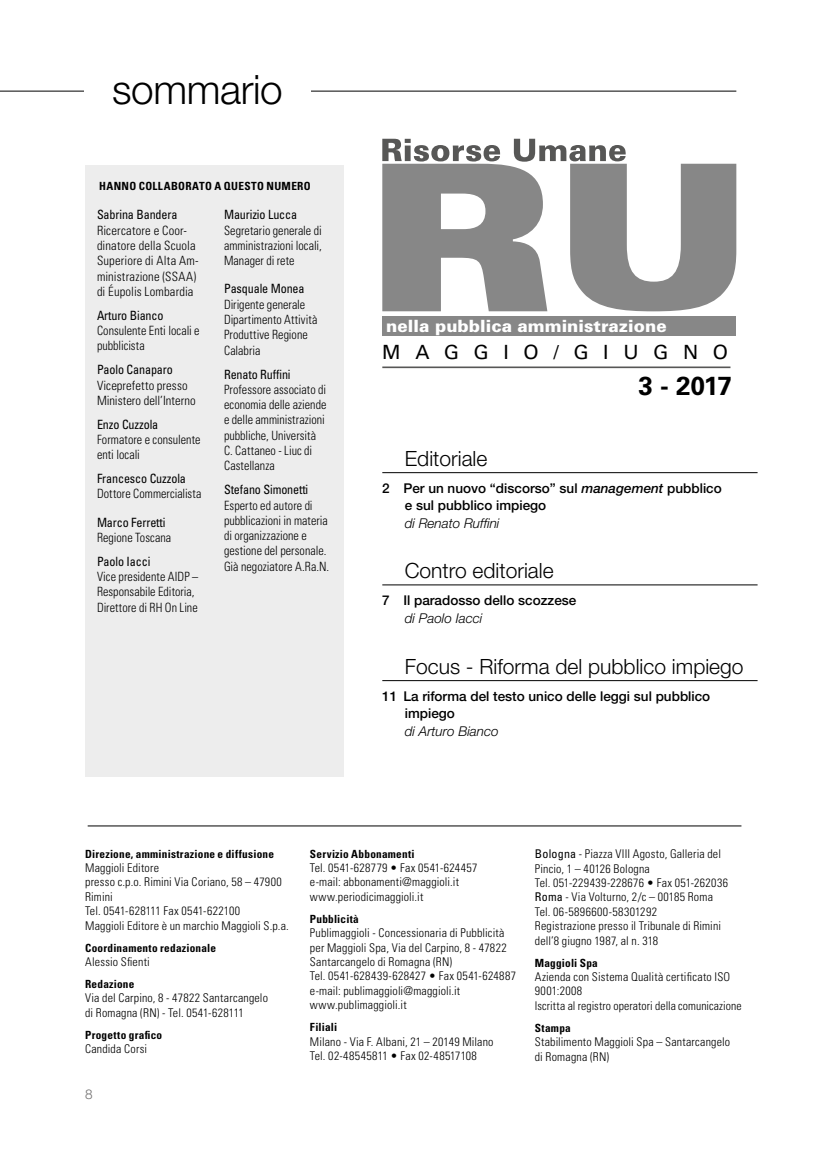
<style>
.page{position:relative;width:830px;height:1149px;background:#fff}
.page>*{position:absolute;margin:0;border:0;box-sizing:border-box;transform-origin:0 0}
.t1{font:300 40.5px "Helvetica Neue LT Std";letter-spacing:-.01em;color:#000}
.t2{font:700 26.1px "Univers LT Std";color:#000}
.t3{font:300 21px "Helvetica Neue LT Std";color:#000}
.t4{font:19.5px "Univers LT Std";letter-spacing:.745em;color:#000}
.t5{font:900 16.8px "Univers LT Std";color:#fff}
.t6{font:500 13.5px/16.5px "Helvetica Neue LT Std";color:#000}
.t7{font:italic 300 13.5px "Helvetica Neue LT Std";color:#000}
.t8{font:300 13.5px "Helvetica Neue LT Std";color:#706f6f}
.t9{font:300 condensed 12.75px/15.3px "Univers LT Std";letter-spacing:.005em;color:#000;scale:.95 1}
.t10{font:condensed 12.75px "Univers LT Std";letter-spacing:-.01em;color:#000;scale:.95 1}
.t11{font:300 condensed 12.75px/15.3px "Univers LT Std";letter-spacing:.005em;color:#000}
.t12{font:300 condensed 12px/14.4px "Univers LT Std";letter-spacing:.015em;color:#000}
.t13{font:700 condensed 11.25px "Univers LT Std";letter-spacing:.02em;color:#000}
.s1{font-style:italic}
.s2{font-weight:400}
</style>
<div class="page">
<hr style="left:0;top:91px;width:736px;height:1px;background:#000">
<hr style="left:88px;top:825px;width:653px;height:1px;background:#000">
<div style="left:84px;top:58px;width:226px;height:62px;background:#fff"></div>
<div style="left:382px;top:316px;width:353px;height:19px;background:#878787"></div>
<svg style="left:382px;top:139px;width:243px;height:23px"></svg>
<svg style="left:382px;top:164px;width:354px;height:147px;fill:#878787"></svg>
<hr style="left:382px;top:366px;width:348px;height:2px;background:#575756">
<div style="left:85px;top:165px;width:258px;height:611px;background:#ededed"></div>
<hr style="left:382px;top:472px;width:375px;height:1px;background:#000">
<hr style="left:382px;top:584px;width:375px;height:1px;background:#000">
<hr style="left:382px;top:680px;width:375px;height:1px;background:#000">
<h1 class="t1" style="left:112px;top:65px;width:172px">sommario</h1>
<p class="t13" style="left:99px;top:179px;width:213px">HANNO COLLABORATO A QUESTO NUMERO</p>
<p class="t10" style="left:97px;top:207px;width:86px">Sabrina Bandera</p>
<p class="t11" style="left:97px;top:222px;width:103px">Ricercatore e Coor&shy;dinatore della Scuola<br>Superiore di Alta Am&shy;ministrazione (SSAA) di Éupolis Lombardia</p>
<p class="t10" style="left:97px;top:307px;width:71px">Arturo Bianco</p>
<p class="t9" style="left:97px;top:323px;width:109px">Consulente Enti locali e pubblicista</p>
<p class="t10" style="left:97px;top:361px;width:81px">Paolo Canaparo</p>
<p class="t11" style="left:97px;top:377px;width:100px">Viceprefetto presso<br>Ministero dell’Interno</p>
<p class="t10" style="left:97px;top:416px;width:66px">Enzo Cuzzola</p>
<p class="t9" style="left:97px;top:432px;width:110px">Formatore e consulente enti locali</p>
<p class="t10" style="left:97px;top:470px;width:95px">Francesco Cuzzola</p>
<p class="t9" style="left:97px;top:486px;width:111px">Dottore Commercialista</p>
<p class="t10" style="left:97px;top:513px;width:73px">Marco Ferretti</p>
<p class="t9" style="left:97px;top:529px;width:80px">Regione Toscana</p>
<p class="t10" style="left:97px;top:553px;width:58px">Paolo Iacci</p>
<p class="t9" style="left:97px;top:568px;width:108px">Vice presidente AIDP –<br>Responsabile Editoria,<br>Direttore di RH On Line</p>
<p class="t10" style="left:224px;top:207px;width:78px">Maurizio Lucca</p>
<p class="t9" style="left:224px;top:222px;width:104px;text-align:justify">Segretario generale di amministrazioni locali, Manager di rete</p>
<p class="t10" style="left:224px;top:281px;width:86px">Pasquale Monea</p>
<p class="t9" style="left:224px;top:296px;width:100px">Dirigente generale<br>Dipartimento Attività<br>Produttive Regione<br>Calabria</p>
<p class="t10" style="left:224px;top:366px;width:72px">Renato Ruffini</p>
<p class="t9" style="left:224px;top:381px;width:109px">Professore associato di economia delle aziende e delle amministrazioni pubbliche, Università<br>C. Cattaneo - Liuc di<br>Castellanza</p>
<p class="t10" style="left:224px;top:481px;width:90px">Stefano Simonetti</p>
<p class="t9" style="left:224px;top:497px;width:112px">Esperto ed autore di pubblicazioni in materia di organizzazione e gestione del personale.<br>Già negoziatore A.Ra.N.</p>
<h3 class="t5" style="left:386px;top:315px;width:282px">nella pubblica amministrazione</h3>
<h3 class="t4" style="left:382px;top:341px;width:347px">MAGGIO/GIUGNO</h3>
<h2 class="t2" style="left:638px;top:370px;width:95px">3 - 2017</h2>
<h3 class="t3" style="left:404px;top:445px;width:84px">Editoriale</h3>
<p class="t6" style="left:404px;top:480px;width:318px;text-indent:-23px">2 Per un nuovo “discorso” sul <span class="s1">management</span> pubblico e sul pubblico impiego</p>
<p class="t7" style="left:404px;top:514px;width:96px">di Renato Ruffini</p>
<h3 class="t3" style="left:404px;top:558px;width:150px">Contro editoriale</h3>
<p class="t6" style="left:382px;top:592px;width:195px">7 Il paradosso dello scozzese</p>
<p class="t7" style="left:404px;top:610px;width:79px">di Paolo Iacci</p>
<h3 class="t3" style="left:404px;top:653px;width:340px">Focus - Riforma del pubblico impiego</h3>
<p class="t6" style="left:404px;top:687px;width:307px;text-indent:-23px">11 La riforma del testo unico delle leggi sul pubblico impiego</p>
<p class="t7" style="left:404px;top:722px;width:95px">di Arturo Bianco</p>
<p class="t13" style="left:85px;top:846px;width:190px">Direzione, amministrazione e diffusione</p>
<p class="t12" style="left:85px;top:860px;width:205px">Maggioli Editore<br>presso c.p.o. Rimini Via Coriano, 58 – 47900<br>Rimini<br>Tel. 0541-628111 Fax 0541-622100<br>Maggioli Editore è un marchio Maggioli S.p.a.</p>
<p class="t13" style="left:85px;top:940px;width:132px">Coordinamento redazionale</p>
<p class="t12" style="left:85px;top:954px;width:66px">Alessio Sfienti</p>
<p class="t13" style="left:85px;top:976px;width:51px">Redazione</p>
<p class="t12" style="left:85px;top:990px;width:184px">Via del Carpino, 8 - 47822 Santarcangelo di Romagna (RN) - Tel. 0541-628111</p>
<p class="t13" style="left:85px;top:1027px;width:79px">Progetto grafico</p>
<p class="t12" style="left:85px;top:1041px;width:63px">Candida Corsi</p>
<p class="t8" style="left:85px;top:1085px;width:9px">8</p>
<p class="t13" style="left:310px;top:846px;width:106px">Servizio Abbonamenti</p>
<p class="t12" style="left:310px;top:860px;width:169px">Tel. 0541-628779 • Fax 0541-624457 e-mail: abbonamenti@maggioli.it www.periodicimaggioli.it</p>
<p class="t13" style="left:310px;top:911px;width:50px">Pubblicità</p>
<p class="t12" style="left:310px;top:925px;width:207px">Publimaggioli - Concessionaria di Pubblicità per Maggioli Spa, Via del Carpino, 8 - 47822<br>Santarcangelo di Romagna (RN)<br>Tel. 0541-628439-628427 • Fax 0541-624887 e-mail: publimaggioli@maggioli.it www.publimaggioli.it</p>
<p class="t13" style="left:310px;top:1020px;width:29px">Filiali</p>
<p class="t12" style="left:310px;top:1033px;width:185px">Milano - Via F. Albani, 21 – 20149 Milano<br>Tel. 02-48545811 • Fax 02-48517108</p>
<p class="t12" style="left:534px;top:846px;width:195px"><span class="s2">Bologna</span> - Piazza VIII Agosto, Galleria del Pincio, 1 – 40126 Bologna<br>Tel. 051-229439-228676 • Fax 051-262036<br><span class="s2">Roma</span> - Via Volturno, 2/c – 00185 Roma Tel. 06-5896600-58301292<br>Registrazione presso il Tribunale di Rimini dell’8 giugno 1987, al n. 318</p>
<p class="t13" style="left:534px;top:955px;width:64px">Maggioli Spa</p>
<p class="t12" style="left:534px;top:969px;width:208px">Azienda con Sistema Qualità certificato ISO<br>9001:2008<br>Iscritta al registro operatori della comunicazione</p>
<p class="t13" style="left:534px;top:1020px;width:37px">Stampa</p>
<p class="t12" style="left:534px;top:1034px;width:197px">Stabilimento Maggioli Spa – Santarcangelo di Romagna (RN)</p>
</div>
